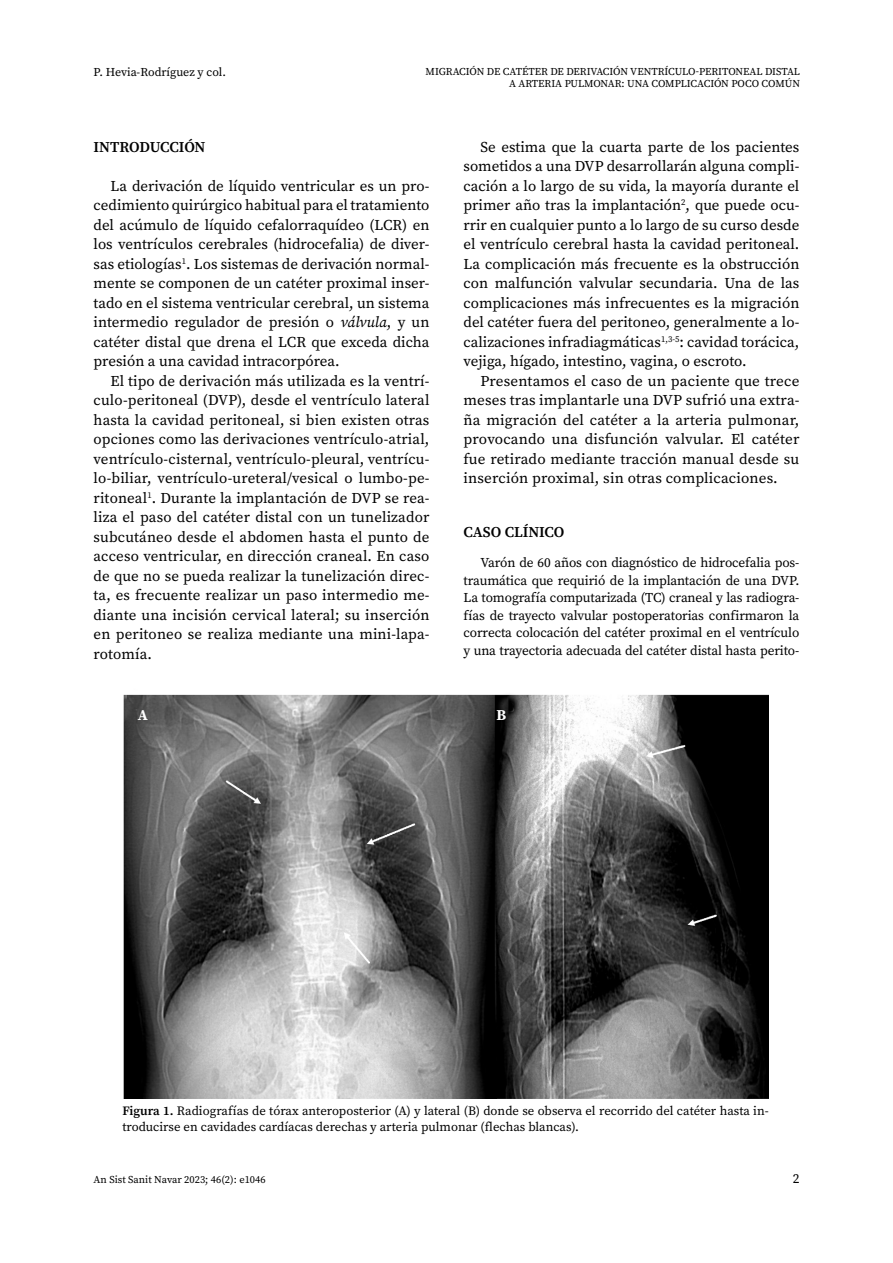
<style>
.page{position:relative;width:893px;height:1263px;background:#fff}
.page>*{position:absolute;margin:0;border:0;box-sizing:border-box;transform-origin:0 0}
.t1{font:15px/19.5px "Source Serif Variable";color:#000;text-align:justify}
.t2{font:15px "Source Serif Variable";color:#fff}
.t3{font:13.5px/17.5px "Source Serif Variable";letter-spacing:-.01em;color:#000;text-align:justify}
.t4{font:12.75px/16.6px "Source Serif Variable";color:#000}
.t5{font:12px "Source Serif Variable";color:#000}
.t6{font:10.5px/12.6px "Source Serif Variable";letter-spacing:-.005em;color:#000;text-align:right}
.s1{font-style:italic}
</style>
<div class="page">
<img style="left:123px;top:694px;width:645px;height:404px">
<p class="t5" style="left:94px;top:64px;width:134px">P. Hevia-Rodríguez y col.</p>
<p class="t6" style="left:426px;top:65px;width:376px">MIGRACIÓN DE CATÉTER DE DERIVACIÓN VENTRÍCULO-PERITONEAL DISTAL<br>A ARTERIA PULMONAR: UNA COMPLICACIÓN POCO COMÚN</p>
<p class="t1" style="left:94px;top:137px;width:114px">INTRODUCCIÓN</p>
<p class="t1" style="left:94px;top:176px;width:337px;text-indent:17px">La derivación de líquido ventricular es un pro&shy;cedimiento quirúrgico habitual para el tratamiento del acúmulo de líquido cefalorraquídeo (LCR) en los ventrículos cerebrales (hidrocefalia) de diver&shy;sas etiologías<sup>1</sup>. Los sistemas de derivación normal&shy;mente se componen de un catéter proximal inser&shy;tado en el sistema ventricular cerebral, un sistema intermedio regulador de presión o <span class="s1">válvula</span>, y un catéter distal que drena el LCR que exceda dicha presión a una cavidad intracorpórea.</p>
<p class="t1" style="left:94px;top:371px;width:337px;text-indent:17px">El tipo de derivación más utilizada es la ventrí&shy;culo-peritoneal (DVP), desde el ventrículo lateral hasta la cavidad peritoneal, si bien existen otras opciones como las derivaciones ventrículo-atrial, ventrículo-cisternal, ventrículo-pleural, ventrícu&shy;lo-biliar, ventrículo-ureteral/vesical o lumbo-pe&shy;ritoneal<sup>1</sup>. Durante la implantación de DVP se rea&shy;liza el paso del catéter distal con un tunelizador subcutáneo desde el abdomen hasta el punto de acceso ventricular, en dirección craneal. En caso de que no se pueda realizar la tunelización direc&shy;ta, es frecuente realizar un paso intermedio me&shy;diante una incisión cervical lateral; su inserción en peritoneo se realiza mediante una mini-lapa&shy;rotomía.</p>
<p class="t1" style="left:463px;top:137px;width:337px;text-indent:17px">Se estima que la cuarta parte de los pacientes sometidos a una DVP desarrollarán alguna compli&shy;cación a lo largo de su vida, la mayoría durante el primer año tras la implantación<sup>2</sup>, que puede ocu&shy;rrir en cualquier punto a lo largo de su curso desde el ventrículo cerebral hasta la cavidad peritoneal.<br>La complicación más frecuente es la obstrucción con malfunción valvular secundaria. Una de las complicaciones más infrecuentes es la migración del catéter fuera del peritoneo, generalmente a lo&shy;calizaciones infradiagmáticas<sup>1,3-5</sup>: cavidad torácica, vejiga, hígado, intestino, vagina, o escroto.</p>
<p class="t1" style="left:463px;top:371px;width:337px;text-indent:17px">Presentamos el caso de un paciente que trece meses tras implantarle una DVP sufrió una extra&shy;ña migración del catéter a la arteria pulmonar, provocando una disfunción valvular. El catéter fue retirado mediante tracción manual desde su inserción proximal, sin otras complicaciones.</p>
<p class="t1" style="left:463px;top:522px;width:103px">CASO CLÍNICO</p>
<p class="t3" style="left:463px;top:554px;width:337px;text-indent:17px">Varón de 60 años con diagnóstico de hidrocefalia pos&shy;traumática que requirió de la implantación de una DVP.<br>La tomografía computarizada (TC) craneal y las radiogra&shy;fías de trayecto valvular postoperatorias confirmaron la correcta colocación del catéter proximal en el ventrículo y una trayectoria adecuada del catéter distal hasta perito-</p>
<p class="t2" style="left:138px;top:705px;width:11px">A</p>
<p class="t2" style="left:496px;top:705px;width:11px">B</p>
<p class="t4" style="left:122px;top:1102px;width:648px">Figura 1. Radiografías de tórax anteroposterior (A) y lateral (B) donde se observa el recorrido del catéter hasta in&shy;troducirse en cavidades cardíacas derechas y arteria pulmonar (flechas blancas).</p>
<p class="t6" style="left:94px;top:1173px;width:174px">An Sist Sanit Navar 2023; 46(2): e1046</p>
<p class="t3" style="left:793px;top:1170px;width:8px">2</p>
</div>
